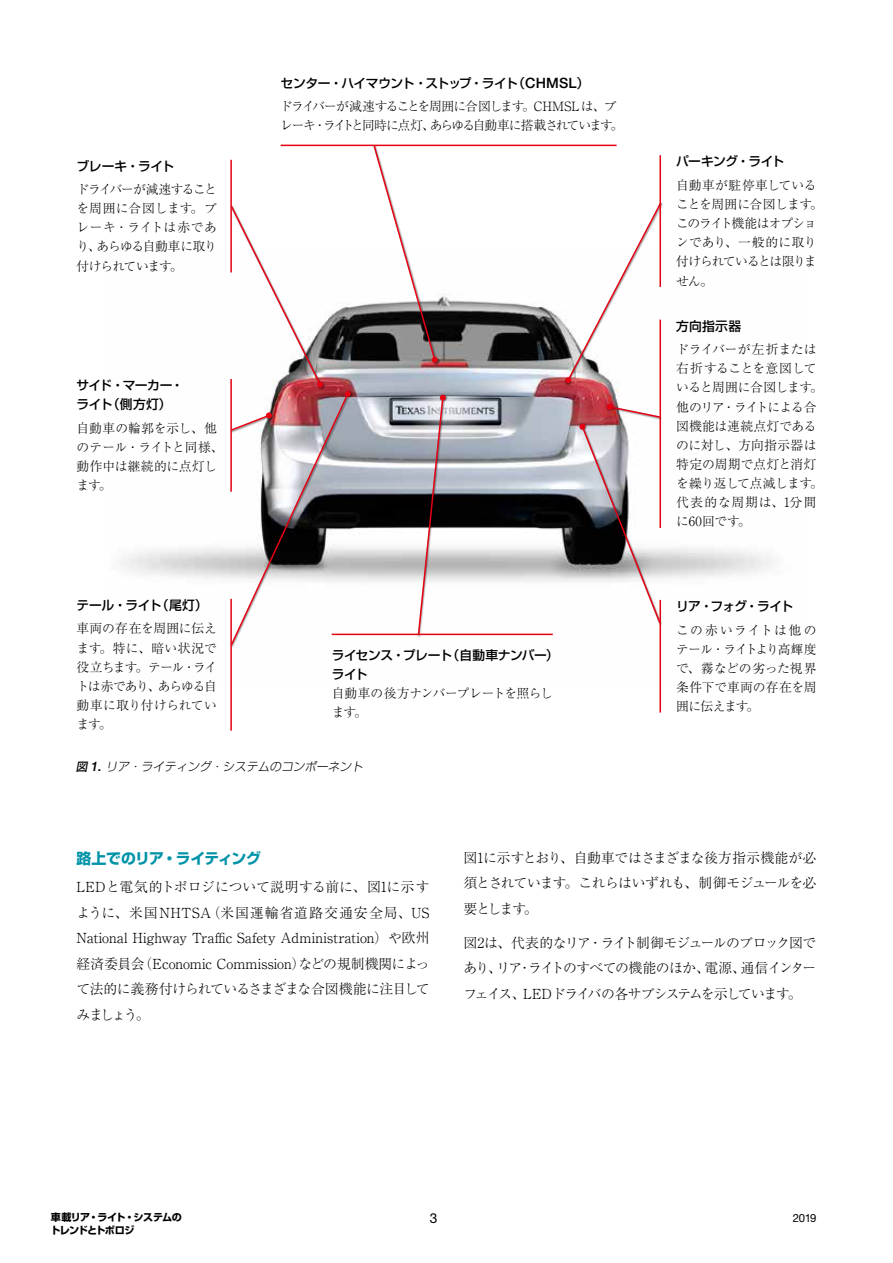
<style>
.page{position:relative;width:893px;height:1263px;background:#fff}
.page>*{position:absolute;margin:0;border:0;box-sizing:border-box;transform-origin:0 0}
.t1{font:700 14.85px "Shin Go Pro";letter-spacing:-.04em;color:#0093a8}
.t2{font:300 13.8px/25.5px "Ryumin Pro";letter-spacing:-.055em;color:#000;text-align:justify}
.t3{font:13.65px "Helvetica Neue LT Std";color:#000}
.t4{font:300 12.75px/19.2px "Ryumin Pro";letter-spacing:-.03em;color:#000;text-align:justify}
.t5{font:500 12.75px/19.2px "Shin Go Pro";letter-spacing:-.035em;color:#000}
.t6{font:300 12.75px/19.2px "Ryumin Pro";letter-spacing:-.01em;color:#000}
.t7{font:300 12.75px/19.2px "Ryumin Pro";letter-spacing:-.095em;color:#000}
.t8{font:300 12.75px/19.2px "Ryumin Pro";color:#000}
.t9{font:italic 300 11.7px "Shin Go Pro";color:#000}
.t10{font:11.25px "Helvetica Neue LT Std";color:#000}
.t11{font:700 10.05px "Shin Go Pro";letter-spacing:-.035em;color:#000}
.t12{font:700 10.05px "Shin Go Pro";letter-spacing:-.055em;color:#000}
.s1{font-family:"Helvetica Neue LT Std";font-size:14.25px}
.s2{font-weight:500}
.s3{font-family:"Helvetica Neue LT Std";font-weight:500;font-size:13.05px}
</style>
<div class="page">
<img style="left:119px;top:293px;width:654px;height:343px">
<div style="left:417px;top:394px;width:31px;height:243px;background:#000;opacity:.48"></div>
<svg style="left:417px;top:395px;width:29px;height:241px"></svg>
<div style="left:373px;top:145px;width:67px;height:220px;background:#000;opacity:.48"></div>
<svg style="left:372px;top:144px;width:66px;height:219px"></svg>
<div style="left:564px;top:202px;width:99px;height:183px;background:#000;opacity:.48"></div>
<svg style="left:565px;top:202px;width:98px;height:181px"></svg>
<div style="left:606px;top:403px;width:57px;height:17px;background:#000;opacity:.48"></div>
<svg style="left:579px;top:404px;width:83px;height:221px"></svg>
<svg style="left:229px;top:206px;width:122px;height:441px"></svg>
<hr style="left:230px;top:160px;width:2px;height:112px;background:#e60012">
<hr style="left:281px;top:145px;width:336px;height:1px;background:#e60012">
<hr style="left:659px;top:155px;width:2px;height:132px;background:#e60012">
<hr style="left:659px;top:320px;width:2px;height:208px;background:#e60012">
<hr style="left:659px;top:600px;width:2px;height:113px;background:#e60012">
<hr style="left:230px;top:379px;width:2px;height:113px;background:#e60012">
<hr style="left:230px;top:599px;width:2px;height:132px;background:#e60012">
<hr style="left:332px;top:634px;width:221px;height:1px;background:#e60012">
<p class="t5" style="left:77px;top:155px;width:99px">ブレーキ・ライト</p>
<p class="t4" style="left:77px;top:179px;width:142px">ドライバーが減速することを周囲に合図します。ブレーキ・ライトは赤であり、あらゆる自動車に取り付けられています。</p>
<p class="t5" style="left:77px;top:374px;width:109px">サイド・マーカー・ライト（側方灯）</p>
<p class="t8" style="left:77px;top:417px;width:148px">自動車の輪郭を示し、他のテール・ライトと同様、動作中は継続的に点灯します。</p>
<p class="t5" style="left:77px;top:594px;width:132px">テール・ライト（尾灯）</p>
<p class="t4" style="left:77px;top:618px;width:142px">車両の存在を周囲に伝えます。特に、暗い状況で役立ちます。テール・ライトは赤であり、あらゆる自動車に取り付けられています。</p>
<p class="t5" style="left:281px;top:72px;width:310px">センター・ハイマウント・ストップ・ライト（<span class="s1">CHMSL</span>）</p>
<p class="t7" style="left:280px;top:96px;width:345px">ドライバーが減速することを周囲に合図します。CHMSL は、ブレーキ・ライトと同時に点灯、あらゆる自動車に搭載されています。</p>
<p class="t5" style="left:332px;top:644px;width:228px">ライセンス・プレート（自動車ナンバー）ライト</p>
<p class="t4" style="left:332px;top:682px;width:223px">自動車の後方ナンバープレートを照らします。</p>
<p class="t9" style="left:76px;top:757px;width:292px"><span class="s2">図</span> <span class="s3">1.</span> リア・ライティング・システムのコンポーネント</p>
<p class="t5" style="left:676px;top:150px;width:110px">パーキング・ライト</p>
<p class="t4" style="left:676px;top:174px;width:148px;text-align:left">自動車が駐停車していることを周囲に合図します。このライト機能はオプションであり、一般的に取り付けられているとは限りません。</p>
<p class="t5" style="left:676px;top:315px;width:66px">方向指示器</p>
<p class="t6" style="left:676px;top:339px;width:148px">ドライバーが左折または右折することを意図していると周囲に合図します。他のリア・ライトによる合図機能は連続点灯であるのに対し、方向指示器は特定の周期で点灯と消灯を繰り返して点滅します。代表的な周期は、1分間に60回です。</p>
<p class="t5" style="left:676px;top:595px;width:119px">リア・フォグ・ライト</p>
<p class="t4" style="left:676px;top:619px;width:142px">この赤いライトは他のテール・ライトより高輝度で、霧などの劣った視界条件下で車両の存在を周囲に伝えます。</p>
<p class="t1" style="left:77px;top:846px;width:186px">路上でのリア・ライティング</p>
<p class="t2" style="left:77px;top:873px;width:354px">LEDと電気的トポロジについて説明する前に、図1に示すように、米国NHTSA（米国運輸省道路交通安全局、US National Highway Traffic Safety Administration）や欧州経済委員会（Economic Commission）などの規制機関によって法的に義務付けられているさまざまな合図機能に注目してみましょう。</p>
<p class="t2" style="left:463px;top:844px;width:354px">図1に示すとおり、自動車ではさまざまな後方指示機能が必須とされています。これらはいずれも、制御モジュールを必要とします。</p>
<p class="t2" style="left:463px;top:929px;width:354px">図2は、代表的なリア・ライト制御モジュールのブロック図であり、リア・ライトのすべての機能のほか、電源、通信インターフェイス、LEDドライバの各サブシステムを示しています。</p>
<p class="t11" style="left:51px;top:1209px;width:133px">車載リア・ライト・システムの</p>
<p class="t3" style="left:430px;top:1210px;width:9px">3</p>
<p class="t10" style="left:793px;top:1211px;width:25px">2019</p>
<p class="t12" style="left:50px;top:1222px;width:86px">トレンドとトポロジ</p>
</div>
